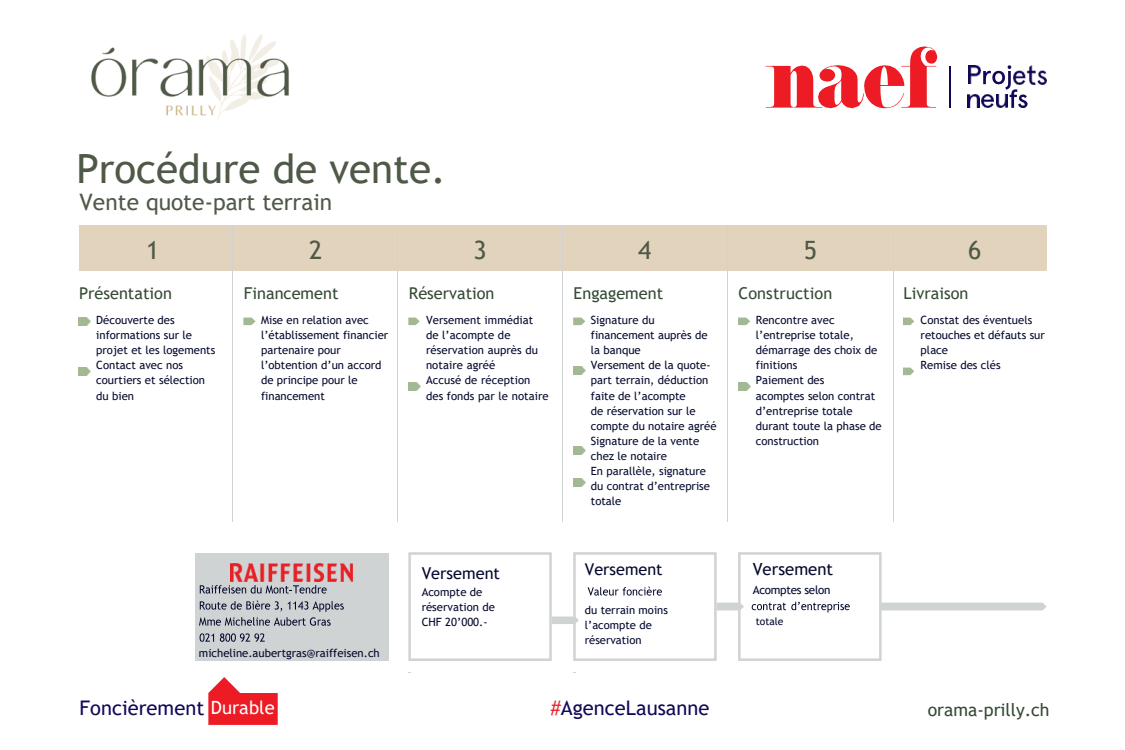
<style>
.page{position:relative;width:1125px;height:750px;background:#fff}
.page>*{position:absolute;margin:0;border:0;box-sizing:border-box;transform-origin:0 0}
.t1{font:40.38px "Trebuchet MS";color:#4f5947}
.t2{font:25.25px "Trebuchet MS";color:#4f5947}
.t3{font:22.62px "Trebuchet MS";color:#4f5947}
.t4{font:20.12px "Trebuchet MS";color:#110958}
.t5{font:17.62px "Trebuchet MS";color:#344a34}
.t6{font:16.75px "Trebuchet MS";color:#04092d}
.t7{font:16.38px "Trebuchet MS";color:#344a34}
.t8{font:16.38px "Trebuchet MS";color:#04092d}
.t9{font:16.25px "Trebuchet MS";color:#04092d}
.t10{font:11.62px "Trebuchet MS";letter-spacing:-.025em;color:#04092d}
.t11{font:11.38px/15.1px "Trebuchet MS";color:#04092d}
.t12{font:11.25px/15px "Trebuchet MS";color:#04092d}
.t13{font:10.38px "Trebuchet MS";color:#04092d}
.s1{font-size:18.25px;color:#fff}
.s2{color:#ec1b24}
</style>
<div class="page">
<svg style="left:766px;top:46px;width:171px;height:62px"></svg>
<img style="left:1027px;top:66px;width:20px;height:18px">
<hr style="left:949px;top:66px;width:2px;height:41px;background:#110958">
<svg style="left:968px;top:65px;width:59px;height:43px"></svg>
<img style="left:91px;top:35px;width:198px;height:86px">
<svg style="left:243px;top:318px;width:13px;height:7px"></svg>
<svg style="left:408px;top:318px;width:12px;height:7px"></svg>
<svg style="left:573px;top:318px;width:12px;height:7px"></svg>
<svg style="left:738px;top:318px;width:12px;height:7px"></svg>
<svg style="left:903px;top:318px;width:11px;height:7px"></svg>
<svg style="left:903px;top:368px;width:11px;height:7px"></svg>
<svg style="left:79px;top:318px;width:12px;height:7px"></svg>
<svg style="left:79px;top:368px;width:12px;height:7px"></svg>
<svg style="left:208px;top:677px;width:70px;height:48px"></svg>
<svg style="left:552px;top:617px;width:21px;height:7px"></svg>
<svg style="left:408px;top:383px;width:12px;height:7px"></svg>
<svg style="left:573px;top:367px;width:12px;height:7px"></svg>
<svg style="left:573px;top:447px;width:12px;height:7px"></svg>
<svg style="left:573px;top:479px;width:12px;height:7px"></svg>
<svg style="left:738px;top:383px;width:12px;height:7px"></svg>
<div style="left:79px;top:226px;width:154px;height:45px;background:#e2d4bc"></div>
<div style="left:233px;top:226px;width:164px;height:45px;background:#e2d4bc"></div>
<div style="left:398px;top:226px;width:164px;height:45px;background:#e2d4bc"></div>
<div style="left:563px;top:226px;width:164px;height:45px;background:#e2d4bc"></div>
<div style="left:728px;top:226px;width:165px;height:45px;background:#e2d4bc"></div>
<div style="left:893px;top:226px;width:154px;height:45px;background:#e2d4bc"></div>
<hr style="left:233px;top:226px;width:1px;height:45px;background:#d0d3d4">
<hr style="left:397px;top:226px;width:1px;height:45px;background:#d0d3d4">
<hr style="left:562px;top:226px;width:1px;height:45px;background:#d0d3d4">
<hr style="left:727px;top:226px;width:1px;height:45px;background:#d0d3d4">
<hr style="left:893px;top:226px;width:1px;height:45px;background:#d0d3d4">
<hr style="left:233px;top:271px;width:1px;height:38px;background:#d0d3d4">
<hr style="left:397px;top:271px;width:1px;height:38px;background:#d0d3d4">
<hr style="left:562px;top:271px;width:1px;height:38px;background:#d0d3d4">
<hr style="left:727px;top:271px;width:1px;height:38px;background:#d0d3d4">
<hr style="left:893px;top:271px;width:1px;height:38px;background:#d0d3d4">
<hr style="left:233px;top:309px;width:1px;height:213px;background:#d0d3d4">
<hr style="left:397px;top:309px;width:1px;height:213px;background:#d0d3d4">
<hr style="left:562px;top:309px;width:1px;height:213px;background:#d0d3d4">
<hr style="left:727px;top:309px;width:1px;height:213px;background:#d0d3d4">
<hr style="left:893px;top:309px;width:1px;height:213px;background:#d0d3d4">
<div style="left:408px;top:552px;width:144px;height:109px;border:3px solid #d0d3d4"></div>
<div style="left:573px;top:552px;width:144px;height:109px;border:3px solid #d0d3d4"></div>
<img style="left:195px;top:553px;width:194px;height:108px">
<img style="left:717px;top:552px;width:330px;height:109px">
<img style="left:576px;top:555px;width:138px;height:104px">
<svg style="left:588px;top:587px;width:74px;height:9px"></svg>
<img style="left:230px;top:564px;width:122px;height:18px">
<h5 class="t1" style="left:76px;top:145px;width:371px">Procédure de vente.</h5>
<p class="t3" style="left:80px;top:189px;width:254px">Vente quote-part terrain</p>
<h4 class="t2" style="left:146px;top:235px;width:15px">1</h4>
<h5 class="t2" style="left:309px;top:235px;width:15px">2</h5>
<p class="t2" style="left:474px;top:235px;width:15px">3</p>
<p class="t2" style="left:638px;top:235px;width:15px">4</p>
<p class="t2" style="left:804px;top:235px;width:15px">5</p>
<h4 class="t2" style="left:968px;top:235px;width:15px">6</h4>
<p class="t7" style="left:79px;top:283px;width:94px">Présentation</p>
<p class="t7" style="left:244px;top:283px;width:96px">Financement</p>
<h5 class="t7" style="left:409px;top:283px;width:87px">Réservation</h5>
<p class="t7" style="left:739px;top:283px;width:95px">Construction</p>
<h5 class="t7" style="left:904px;top:283px;width:66px">Livraison</h5>
<h4 class="t7" style="left:574px;top:283px;width:91px">Engagement</h4>
<p class="t11" style="left:96px;top:312px;width:121px">Découverte des informations sur le projet et les logements<br>Contact avec nos courtiers et sélection du bien</p>
<p class="t11" style="left:261px;top:312px;width:129px">Mise en relation avec l’établissement financier partenaire pour l’obtention d’un accord de principe pour le financement</p>
<h5 class="t11" style="left:426px;top:312px;width:124px">Versement immédiat de l’acompte de réservation auprès du notaire agréé<br>Accusé de réception des fonds par le notaire</h5>
<p class="t11" style="left:591px;top:312px;width:127px">Signature du financement auprès de la banque<br>Versement de la quote&shy;part terrain, déduction faite de l’acompte<br>de réservation sur le compte du notaire agréé<br>Signature de la vente chez le notaire<br>En parallèle, signature du contrat d’entreprise totale</p>
<p class="t8" style="left:422px;top:564px;width:80px">Versement</p>
<p class="t11" style="left:422px;top:584px;width:75px">Acompte de réservation de<br>CHF 20’000.-</p>
<p class="t9" style="left:585px;top:560px;width:79px">Versement</p>
<p class="t12" style="left:585px;top:603px;width:84px">du terrain moins l’acompte de réservation</p>
<p class="t11" style="left:199px;top:646px;width:182px">micheline.aubertgras@raiffeisen.ch</p>
<p class="t11" style="left:756px;top:312px;width:127px">Rencontre avec l’entreprise totale, démarrage des choix de finitions<br>Paiement des<br>acomptes selon contrat d’entreprise totale durant toute la phase de construction</p>
<p class="t11" style="left:921px;top:312px;width:126px">Constat des éventuels retouches et défauts sur place<br>Remise des clés</p>
<p class="t6" style="left:753px;top:559px;width:82px">Versement</p>
<p class="t10" style="left:753px;top:583px;width:79px">Acomptes selon</p>
<h4 class="t13" style="left:756px;top:615px;width:29px">totale</h4>
<p class="t4" style="left:80px;top:696px;width:197px">Foncièrement <span class="s1">Durable</span></p>
<p class="t4" style="left:550px;top:696px;width:161px"><span class="s2">#</span>AgenceLausanne</p>
<p class="t5" style="left:928px;top:699px;width:123px">orama-prilly.ch</p>
</div>
